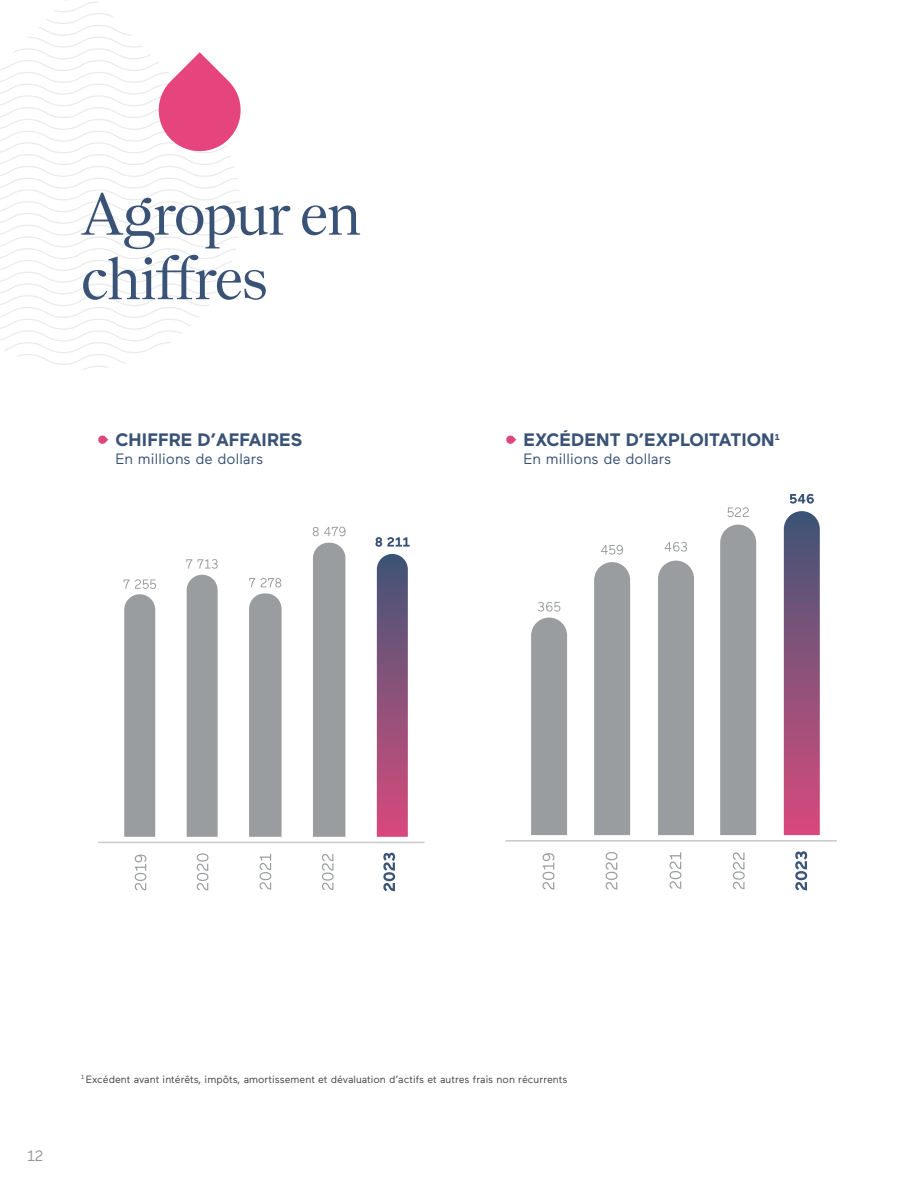
<style>
.page{position:relative;width:918px;height:1188px;background:#fff}
.page>*{position:absolute;margin:0;border:0;box-sizing:border-box;transform-origin:0 0}
.t1{font:60px/64.5px "Nantes";letter-spacing:-.02em;color:#395275}
.t2{font:700 18px "Maax";color:#395275}
.t3{font:15px "Maax";color:#395275}
.t4{font:15px "Maax";color:#939598}
.t5{font:10.5px "Maax";color:#414042}
</style>
<div class="page">
<svg style="left:0;top:97px;width:241px;height:273px"></svg>
<svg style="left:155px;top:52px;width:86px;height:103px"></svg>
<svg style="left:98px;top:435px;width:10px;height:9px"></svg>
<svg style="left:506px;top:435px;width:10px;height:9px"></svg>
<svg style="left:543px;top:853px;width:11px;height:37px"></svg>
<svg style="left:606px;top:852px;width:12px;height:38px"></svg>
<svg style="left:669px;top:852px;width:12px;height:37px"></svg>
<svg style="left:733px;top:853px;width:12px;height:36px"></svg>
<svg style="left:795px;top:851px;width:12px;height:39px"></svg>
<hr style="left:506px;top:840px;width:331px;height:2px;background:#c8c9ca">
<svg style="left:784px;top:511px;width:36px;height:324px"></svg>
<div style="left:720px;top:525px;width:36px;height:310px;background:#9a9d9f"></div>
<div style="left:658px;top:561px;width:36px;height:274px;background:#9a9d9f"></div>
<div style="left:594px;top:562px;width:36px;height:273px;background:#9a9d9f"></div>
<div style="left:531px;top:618px;width:36px;height:217px;background:#9a9d9f"></div>
<svg style="left:538px;top:602px;width:22px;height:10px"></svg>
<svg style="left:601px;top:545px;width:22px;height:10px"></svg>
<svg style="left:665px;top:542px;width:22px;height:10px"></svg>
<svg style="left:727px;top:507px;width:22px;height:10px"></svg>
<svg style="left:790px;top:494px;width:24px;height:10px"></svg>
<div style="left:313px;top:543px;width:32px;height:294px;background:#9a9d9f"></div>
<div style="left:249px;top:593px;width:33px;height:244px;background:#9a9d9f"></div>
<div style="left:187px;top:575px;width:31px;height:262px;background:#9a9d9f"></div>
<svg style="left:135px;top:855px;width:11px;height:35px"></svg>
<svg style="left:197px;top:853px;width:11px;height:37px"></svg>
<svg style="left:260px;top:854px;width:11px;height:36px"></svg>
<svg style="left:322px;top:854px;width:12px;height:36px"></svg>
<svg style="left:383px;top:853px;width:12px;height:38px"></svg>
<hr style="left:98px;top:842px;width:326px;height:1px;background:#c8c9ca">
<svg style="left:124px;top:579px;width:32px;height:258px"></svg>
<svg style="left:186px;top:559px;width:6px;height:10px"></svg>
<svg style="left:198px;top:559px;width:20px;height:10px"></svg>
<svg style="left:249px;top:578px;width:6px;height:9px"></svg>
<svg style="left:261px;top:578px;width:20px;height:9px"></svg>
<svg style="left:313px;top:527px;width:33px;height:9px"></svg>
<svg style="left:375px;top:537px;width:35px;height:10px"></svg>
<svg style="left:377px;top:554px;width:31px;height:283px"></svg>
<h1 class="t1" style="left:81px;top:184px;width:282px">Agropur en chiffres</h1>
<h2 class="t2" style="left:115px;top:430px;width:189px">CHIFFRE D’AFFAIRES</h2>
<h3 class="t3" style="left:115px;top:451px;width:150px">En millions de dollars</h3>
<h2 class="t2" style="left:523px;top:430px;width:258px">EXCÉDENT D’EXPLOITATION<sup>1</sup></h2>
<h3 class="t3" style="left:523px;top:451px;width:150px">En millions de dollars</h3>
<h3 class="t4" style="left:27px;top:1148px;width:18px">12</h3>
<p class="t5" style="left:81px;top:1074px;width:488px"><sup>1</sup> Excédent avant intérêts, impôts, amortissement et dévaluation d’actifs et autres frais non récurrents</p>
</div>
